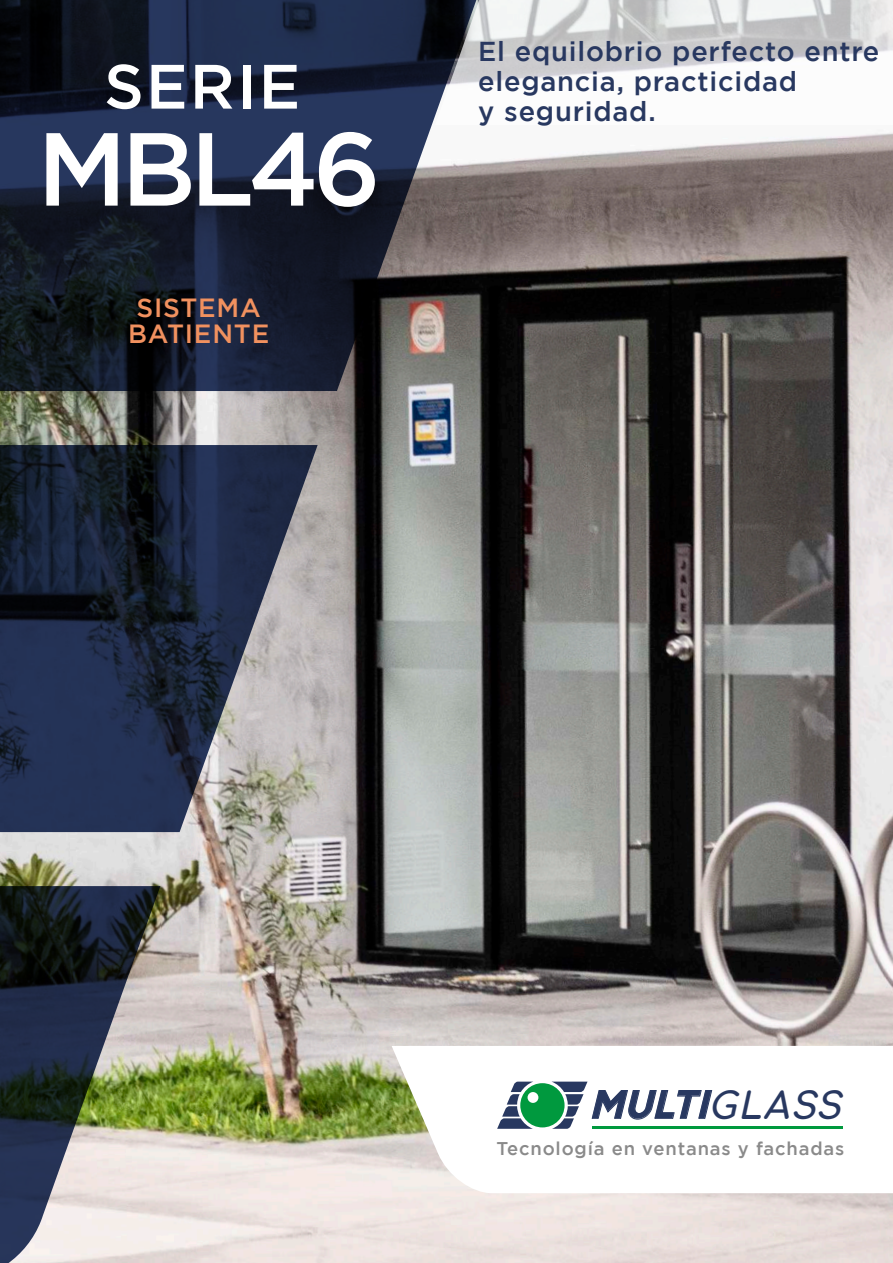
<style>
.page{position:relative;width:893px;height:1263px;background:#fff}
.page>*{position:absolute;margin:0;border:0;box-sizing:border-box;transform-origin:0 0}
.t1{font:500 103.5px "Gotham";letter-spacing:-.055em;color:#fff}
.t2{font:500 62.4px "Gotham";letter-spacing:.03em;color:#fff}
.t3{font:italic 39.75px "Retroica";color:#283860}
.t4{font:500 27.3px/30px "Gotham";letter-spacing:.03em;color:#283860}
.t5{font:500 26.25px/26.5px "Gotham";letter-spacing:.03em;color:#f1915f;text-align:center}
.t6{font:500 18.45px "Gotham";letter-spacing:.045em;color:#8a8a8a}
.s1{font-family:"Comfortaa";font-weight:700;font-size:36.75px}
</style>
<div class="page">
<img style="left:1px;top:132px;width:892px;height:1131px">
<svg style="left:1px;top:0;width:481px;height:391px;background:#252c3e"></svg>
<svg style="left:1px;top:445px;width:317px;height:387px;background:#3e4658"></svg>
<svg style="left:1px;top:886px;width:159px;height:377px;background:#686c6d"></svg>
<svg style="left:392px;top:1046px;width:501px;height:147px"></svg>
<svg style="left:497px;top:1081px;width:36px;height:48px"></svg>
<svg style="left:551px;top:1081px;width:161px;height:48px"></svg>
<div style="left:520px;top:1083px;width:45px;height:44px;background:#00993e;border-radius:50%"></div>
<div style="left:528px;top:1092px;width:10px;height:11px;background:#fff;border-radius:50%"></div>
<hr style="left:592px;top:1126px;width:251px;height:3px;background:#00993e">
<svg style="left:435px;top:0;width:458px;height:125px"></svg>
<h2 class="t2" style="left:104px;top:51px;width:198px">SERIE</h2>
<h1 class="t1" style="left:37px;top:110px;width:345px">MBL46</h1>
<p class="t5" style="left:128px;top:293px;width:143px">SISTEMA<br>BATIENTE</p>
<p class="t4" style="left:478px;top:35px;width:403px">El equilobrio perfecto entre elegancia, practicidad<br>y seguridad.</p>
<h3 class="t3" style="left:590px;top:1089px;width:265px">MULTI<span class="s1">GLASS</span></h3>
<p class="t6" style="left:496px;top:1138px;width:349px">Tecnología en ventanas y fachadas</p>
</div>
